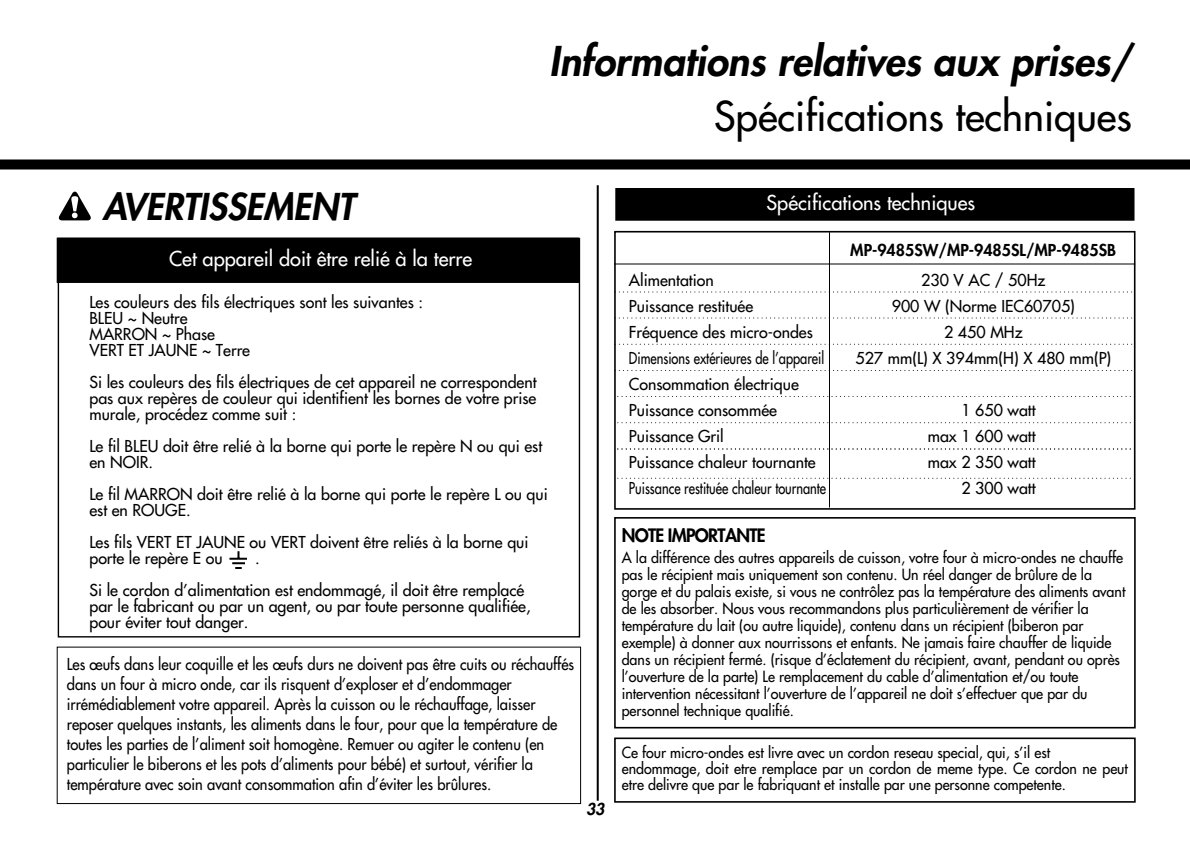
<style>
.page{position:relative;width:1190px;height:850px;background:#fff}
.page>*{position:absolute;margin:0;border:0;box-sizing:border-box;transform-origin:0 0}
.t1{font:italic 800 40px "Futura";color:#000}
.t2{font:40px "Futura";color:#000}
.t3{font:italic 800 36px "Futura";color:#000}
.t4{font:20px "Futura";color:#fff}
.t5{font:800 18px "Futura";letter-spacing:-.04em;color:#000}
.t6{font:16px/26px "Futura";color:#000}
.t7{font:16px/20px "Futura";color:#000;scale:.92 1}
.t8{font:800 16px "Futura";color:#000}
.t9{font:italic 800 16px "Futura";color:#000}
.t10{font:15px/17px "Futura";color:#000;scale:.95 1}
</style>
<div class="page">
<div style="left:0;top:160px;width:1190px;height:10px;background:#000"></div>
<div style="left:616px;top:189px;width:518px;height:31px;background:#000"></div>
<div style="left:615px;top:188px;width:520px;height:33px;border:2px solid #000"></div>
<hr style="left:597px;top:185px;width:2px;height:616px;background:#000">
<div style="left:736px;top:190px;width:270px;height:30px;background:#000"></div>
<div style="left:614px;top:231px;width:522px;height:279px;border:2px solid #000"></div>
<hr style="left:614px;top:264px;width:521px;height:1px;background:#000">
<svg style="left:615px;top:292px;width:520px;height:1px"></svg>
<svg style="left:615px;top:318px;width:520px;height:1px"></svg>
<svg style="left:615px;top:344px;width:520px;height:1px"></svg>
<svg style="left:615px;top:370px;width:520px;height:1px"></svg>
<svg style="left:618px;top:396px;width:517px;height:1px"></svg>
<svg style="left:618px;top:408px;width:517px;height:18px"></svg>
<hr style="left:829px;top:232px;width:1px;height:276px;background:#000">
<div style="left:58px;top:238px;width:520px;height:44px;background:#000"></div>
<div style="left:57px;top:238px;width:522px;height:45px;border:2px solid #000"></div>
<svg style="left:230px;top:551px;width:17px;height:18px"></svg>
<svg style="left:618px;top:448px;width:517px;height:2px"></svg>
<svg style="left:618px;top:478px;width:517px;height:1px"></svg>
<div style="left:614px;top:517px;width:522px;height:211px;border:2px solid #000"></div>
<div style="left:614px;top:738px;width:522px;height:65px;border:2px solid #000"></div>
<div style="left:57px;top:647px;width:524px;height:157px;border:1px solid #000"></div>
<svg style="left:58px;top:191px;width:33px;height:29px"></svg>
<h1 class="t1" style="left:549px;top:42px;width:584px">Informations relatives aux prises/</h1>
<h1 class="t2" style="left:714px;top:96px;width:419px">Spécifications techniques</h1>
<h2 class="t3" style="left:102px;top:190px;width:253px">AVERTISSEMENT</h2>
<p class="t4" style="left:169px;top:248px;width:305px">Cet appareil doit être relié à la terre</p>
<p class="t6" style="left:89px;top:295px;width:335px;line-height:16px">Les couleurs des fils électriques sont les suivantes :<br>BLEU ~ Neutre<br>MARRON ~ Phase<br>VERT ET JAUNE ~ Terre</p>
<p class="t6" style="left:89px;top:375px;width:449px;line-height:16px;text-align:justify">Si les couleurs des fils électriques de cet appareil ne correspondent pas aux repères de couleur qui identifient les bornes de votre prise murale, procédez comme suit :</p>
<p class="t6" style="left:89px;top:439px;width:454px;line-height:16px">Le fil BLEU doit être relié à la borne qui porte le repère N ou qui est en NOIR.</p>
<p class="t6" style="left:89px;top:487px;width:460px;line-height:16px">Le fil MARRON doit être relié à la borne qui porte le repère L ou qui est en ROUGE.</p>
<p class="t6" style="left:89px;top:535px;width:441px;line-height:16px">Les fils VERT ET JAUNE ou VERT doivent être reliés à la borne qui porte le repère E ou</p>
<p class="t6" style="left:89px;top:543px;width:436px;line-height:32px;text-indent:166px">.<br>Si le cordon d’alimentation est endommagé, il doit être remplacé</p>
<p class="t6" style="left:89px;top:599px;width:443px;line-height:16px">par le fabricant ou par un agent, ou par toute personne qualifiée, pour éviter tout danger.</p>
<p class="t7" style="left:67px;top:655px;width:553px">Les œufs dans leur coquille et les œufs durs ne doivent pas être cuits ou réchauffés dans un four à micro onde, car ils risquent d’exploser et d’endommager irrémédiablement votre appareil. Après la cuisson ou le réchauffage, laisser reposer quelques instants, les aliments dans le four, pour que la température de toutes les parties de l’aliment soit homogène. Remuer ou agiter le contenu (en particulier le biberons et les pots d’aliments pour bébé) et surtout, vérifier la température avec soin avant consommation afin d’éviter les brûlures.</p>
<p class="t9" style="left:586px;top:802px;width:20px">33</p>
<p class="t4" style="left:766px;top:192px;width:210px">Spécifications techniques</p>
<p class="t8" style="left:850px;top:242px;width:267px">MP-9485SW/MP-9485SL/MP-9485SB</p>
<p class="t6" style="left:629px;top:268px;width:199px">Alimentation<br>Puissance restituée<br>Fréquence des micro-ondes<br>Dimensions extérieures de l’appareil<br>Consommation électrique<br>Puissance consommée<br>Puissance Gril<br>Puissance chaleur tournante<br>Puissance restituée chaleur tournante</p>
<p class="t6" style="left:855px;top:268px;width:257px;text-align:center">230 V AC / 50Hz<br>900 W (Norme IEC60705)<br>2 450 MHz<br>527 mm(L) X 394mm(H) X 480 mm(P)</p>
<p class="t6" style="left:928px;top:398px;width:109px;text-align:right">1 650 watt<br>max 1 600 watt max 2 350 watt<br>2 300 watt</p>
<p class="t5" style="left:622px;top:527px;width:145px">NOTE IMPORTANTE</p>
<p class="t10" style="left:622px;top:550px;width:532px">A la différence des autres appareils de cuisson, votre four à micro-ondes ne chauffe pas le récipient mais uniquement son contenu. Un réel danger de brûlure de la gorge et du palais existe, si vous ne contrôlez pas la température des aliments avant de les absorber. Nous vous recommandons plus particulièrement de vérifier la température du lait (ou autre liquide), contenu dans un récipient (biberon par exemple) à donner aux nourrissons et enfants. Ne jamais faire chauffer de liquide dans un récipient fermé. (risque d’éclatement du récipient, avant, pendant ou oprès l’ouverture de la parte) Le remplacement du cable d’alimentation et/ou toute intervention nécessitant l’ouverture de l’appareil ne doit s’effectuer que par du personnel technique qualifié.</p>
<p class="t10" style="left:622px;top:746px;width:534px;line-height:16px">Ce four micro-ondes est livre avec un cordon reseau special, qui, s’il est endommage, doit etre remplace par un cordon de meme type. Ce cordon ne peut etre delivre que par le fabriquant et installe par une personne competente.</p>
</div>
